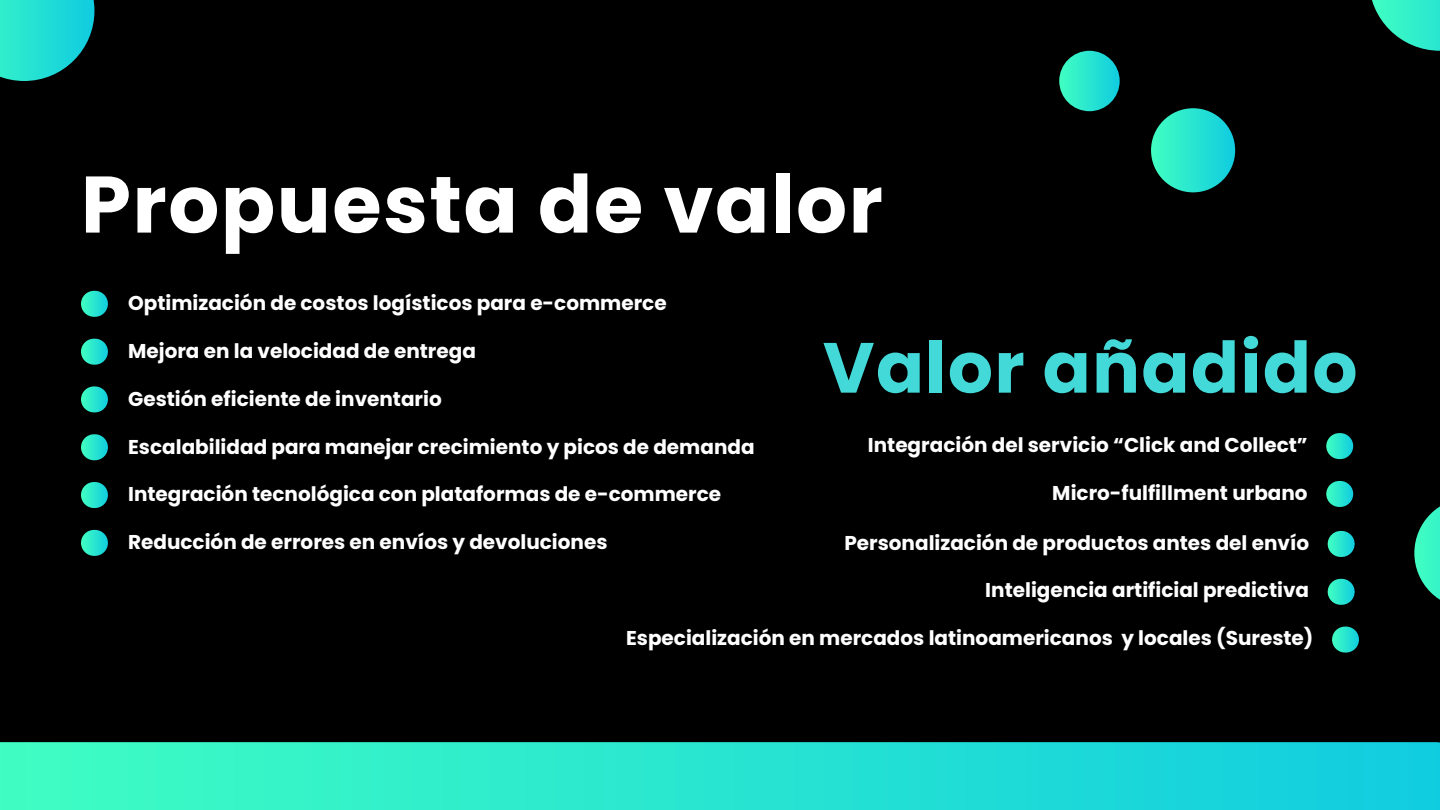
<style>
.page{position:relative;width:1440px;height:810px;background:#000}
.page>*{position:absolute;margin:0;border:0;box-sizing:border-box;transform-origin:0 0}
.t1{font:700 80px "Poppins";letter-spacing:.02em;color:#fff}
.t2{font:700 70.9px "Poppins";letter-spacing:.02em;color:#42d9d8}
.t3{font:700 20px "Poppins";color:#fff}
</style>
<div class="page">
<svg style="left:81px;top:291px;width:27px;height:26px"></svg>
<svg style="left:81px;top:339px;width:27px;height:26px"></svg>
<svg style="left:81px;top:386px;width:27px;height:26px"></svg>
<svg style="left:81px;top:434px;width:27px;height:26px"></svg>
<svg style="left:81px;top:482px;width:27px;height:26px"></svg>
<svg style="left:81px;top:530px;width:27px;height:26px"></svg>
<svg style="left:1326px;top:433px;width:27px;height:26px"></svg>
<svg style="left:1326px;top:481px;width:27px;height:26px"></svg>
<svg style="left:1328px;top:531px;width:27px;height:26px"></svg>
<svg style="left:1328px;top:579px;width:27px;height:26px"></svg>
<svg style="left:1332px;top:627px;width:27px;height:26px"></svg>
<div style="left:0;top:742px;width:1440px;height:68px;background:linear-gradient(to right,#40fec2,#10cce0)"></div>
<svg style="left:0;top:0;width:94px;height:81px;background:#1dbfb6"></svg>
<div style="left:1059px;top:51px;width:61px;height:60px;background:linear-gradient(to right,#40fcbf,#10c9dc);border-radius:50%"></div>
<svg style="left:1414px;top:506px;width:26px;height:94px;fill:#38f5c4"></svg>
<div style="left:1151px;top:108px;width:84px;height:84px;background:linear-gradient(to right,#41fdc0,#11cde0);border-radius:50%"></div>
<svg style="left:1372px;top:0;width:68px;height:51px;fill:#2eebc8"></svg>
<h1 class="t1" style="left:81px;top:149px;width:803px">Propuesta de valor</h1>
<p class="t3" style="left:128px;top:289px;width:540px">Optimización de costos logísticos para e-commerce</p>
<p class="t3" style="left:128px;top:337px;width:349px">Mejora en la velocidad de entrega</p>
<p class="t3" style="left:128px;top:385px;width:315px">Gestión eficiente de inventario</p>
<h2 class="t3" style="left:128px;top:433px;width:628px">Escalabilidad para manejar crecimiento y picos de demanda</h2>
<p class="t3" style="left:128px;top:480px;width:595px">Integración tecnológica con plataformas de e-commerce</p>
<p class="t3" style="left:128px;top:528px;width:481px">Reducción de errores en envíos y devoluciones</p>
<p class="t2" style="left:823px;top:318px;width:536px">Valor añadido</p>
<p class="t3" style="left:868px;top:431px;width:441px">Integración del servicio “Click and Collect”</p>
<p class="t3" style="left:1052px;top:479px;width:257px">Micro-fulfillment urbano</p>
<p class="t3" style="left:844px;top:529px;width:466px">Personalización de productos antes del envío</p>
<p class="t3" style="left:985px;top:576px;width:325px">Inteligencia artificial predictiva</p>
<p class="t3" style="left:626px;top:624px;width:689px">Especialización en mercados latinoamericanos y locales (Sureste)</p>
</div>
